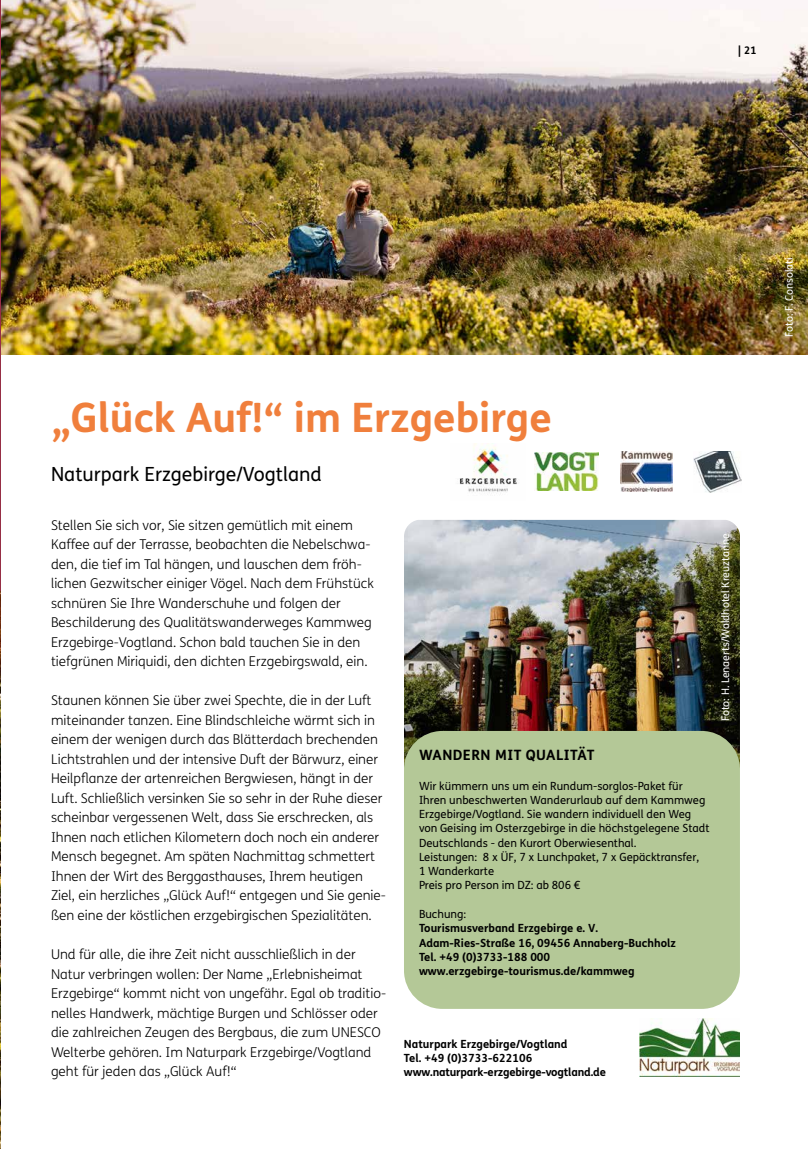
<style>
.page{position:relative;width:808px;height:1149px;background:#fff}
.page>*{position:absolute;margin:0;border:0;box-sizing:border-box;transform-origin:0 0}
.t1{font:700 40.5px "FS Me";color:#f07f3c}
.t2{font:19.5px "FS Me";color:#000}
.t3{font:700 14.25px "FS Me";letter-spacing:.03em;color:#000}
.t4{font:300 13.5px/19.5px "FS Me";color:#000}
.t5{font:11.25px/14.2px "FS Me";color:#000}
.t6{font:700 11.25px/14.2px "FS Me";color:#000}
.t7{font:10.5px "FS Me";color:#fff}
.t8{font:700 10.5px "FS Me";color:#000}
</style>
<div class="page">
<img style="left:1px;top:0;width:807px;height:354px">
<img style="left:404px;top:519px;width:336px;height:243px">
<div style="left:404px;top:730px;width:336px;height:278px;background:#b4c897;border-radius:38px"></div>
<img style="left:534px;top:452px;width:64px;height:38px">
<img style="left:621px;top:452px;width:51px;height:39px">
<img style="left:639px;top:1018px;width:100px;height:57px">
<img style="left:459px;top:444px;width:58px;height:48px">
<img style="left:693px;top:451px;width:48px;height:41px">
<img style="left:0;top:688px;width:1px;height:458px">
<svg style="left:0;top:0;width:1px;height:688px"></svg>
<p class="t8" style="left:738px;top:42px;width:20px">| 21</p>
<h1 class="t1" style="left:51px;top:386px;width:502px">„Glück Auf!“ im Erzgebirge</h1>
<h2 class="t2" style="left:51px;top:460px;width:272px">Naturpark Erzgebirge/Vogtland</h2>
<p class="t4" style="left:51px;top:514px;width:324px">Stellen Sie sich vor, Sie sitzen gemütlich mit einem Kaffee auf der Terrasse, beobachten die Nebelschwa&shy;den, die tief im Tal hängen, und lauschen dem fröh&shy;lichen Gezwitscher einiger Vögel. Nach dem Frühstück schnüren Sie Ihre Wanderschuhe und folgen der Beschilderung des Qualitätswanderweges Kammweg Erzgebirge-Vogtland. Schon bald tauchen Sie in den tiefgrünen Miriquidi, den dichten Erzgebirgswald, ein.</p>
<p class="t4" style="left:51px;top:690px;width:336px">Staunen können Sie über zwei Spechte, die in der Luft miteinander tanzen. Eine Blindschleiche wärmt sich in einem der wenigen durch das Blätterdach brechenden Lichtstrahlen und der intensive Duft der Bärwurz, einer Heilpflanze der artenreichen Bergwiesen, hängt in der Luft. Schließlich versinken Sie so sehr in der Ruhe dieser scheinbar vergessenen Welt, dass Sie erschrecken, als Ihnen nach etlichen Kilometern doch noch ein anderer Mensch begegnet. Am späten Nachmittag schmettert Ihnen der Wirt des Berggasthauses, Ihrem heutigen Ziel, ein herzliches „Glück Auf!“ entgegen und Sie genie&shy;ßen eine der köstlichen erzgebirgischen Spezialitäten.</p>
<p class="t4" style="left:51px;top:943px;width:337px">Und für alle, die ihre Zeit nicht ausschließlich in der Natur verbringen wollen: Der Name „Erlebnisheimat Erzgebirge“ kommt nicht von ungefähr. Egal ob traditio&shy;nelles Handwerk, mächtige Burgen und Schlösser oder die zahlreichen Zeugen des Bergbaus, die zum UNESCO Welterbe gehören. Im Naturpark Erzgebirge/Vogtland geht für jeden das „Glück Auf!“</p>
<p class="t3" style="left:419px;top:743px;width:177px">WANDERN MIT QUALITÄT</p>
<p class="t5" style="left:419px;top:778px;width:292px">Wir kümmern uns um ein Rundum-sorglos-Paket für Ihren unbeschwerten Wanderurlaub auf dem Kammweg Erzgebirge/Vogtland. Sie wandern individuell den Weg von Geising im Osterzgebirge in die höchstgelegene Stadt Deutschlands - den Kurort Oberwiesenthal.<br>Leistungen: 8 x ÜF, 7 x Lunchpaket, 7 x Gepäcktransfer,<br>1 Wanderkarte<br>Preis pro Person im DZ: ab 806 €</p>
<p class="t5" style="left:419px;top:906px;width:49px">Buchung:</p>
<p class="t6" style="left:419px;top:920px;width:258px">Tourismusverband Erzgebirge e. V.<br>Adam-Ries-Straße 16, 09456 Annaberg-Buchholz Tel. +49 (0)3733-188 000 www.erzgebirge-tourismus.de/kammweg</p>
<p class="t6" style="left:404px;top:1035px;width:203px">Naturpark Erzgebirge/Vogtland<br>Tel. +49 (0)3733-622106 www.naturpark-erzgebirge-vogtland.de</p>
<p class="t7" style="left:718px;top:721px;width:189px;rotate:-90deg">Foto: H. Lenaerts/Waldhotel Kreuztanne</p>
<p class="t7" style="left:782px;top:337px;width:81px;rotate:-90deg">Foto: F. Consolati</p>
</div>
